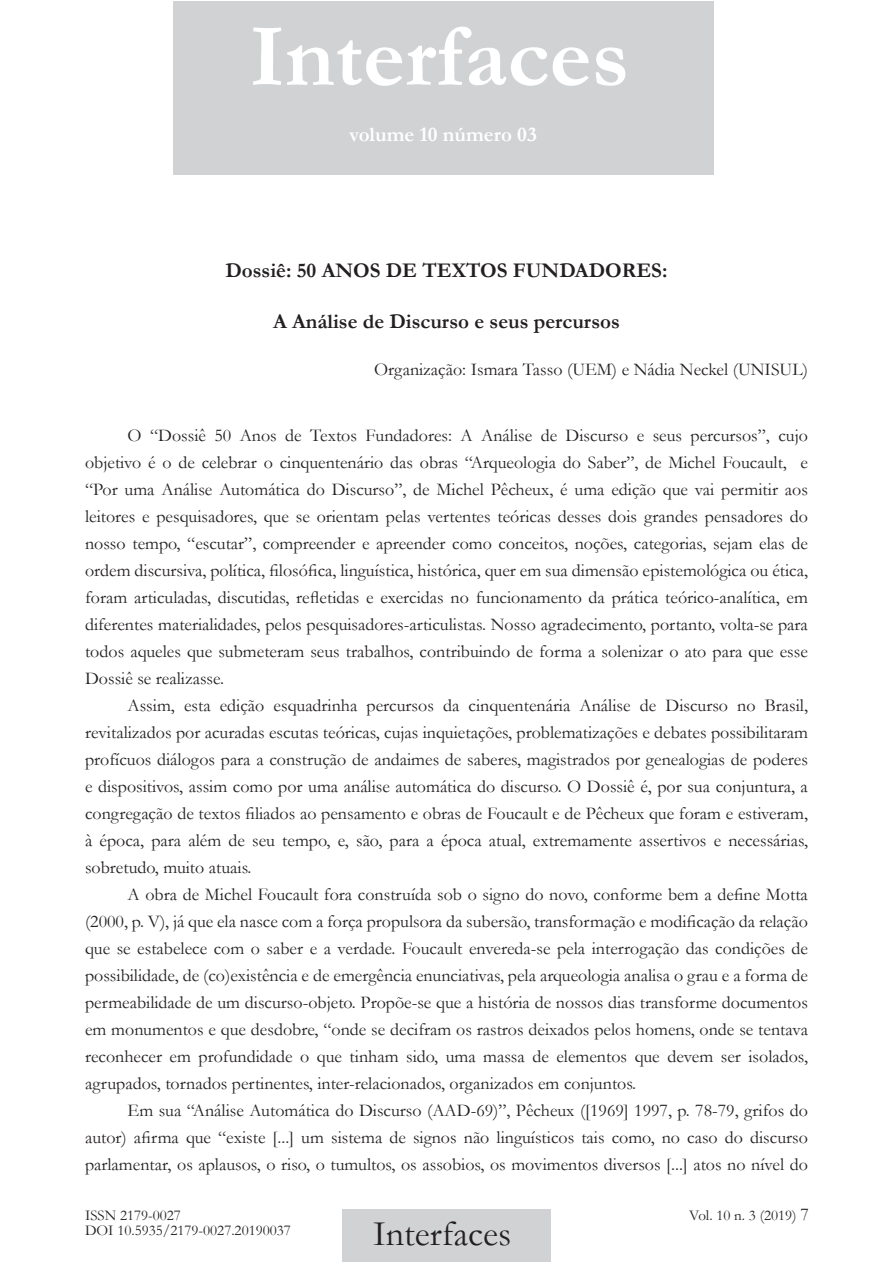
<style>
.page{position:relative;width:893px;height:1263px;background:#fff}
.page>*{position:absolute;margin:0;border:0;box-sizing:border-box;transform-origin:0 0}
.Interfaces_revista_1{font:700 90px "Garamond";color:#fff}
.t1{font:36px "Garamond";color:#231f20}
.Interfaces_Subtítulo{font:700 21px "Garamond";color:#231f20}
.Interfaces_título_3{font:700 21px "Garamond";color:#fff}
.Interfaces_parágrafo{font:18px/27px "Garamond";color:#231f20;text-align:justify}
.Interfaces_Autores{font:18px "Garamond";color:#231f20}
.t2{font:15px "Garamond";color:#231f20}
.s1{font-size:18px}
</style>
<div class="page">
<div style="left:342px;top:1209px;width:209px;height:52px;background:#d1d2d4"></div>
<div style="left:173px;top:1px;width:541px;height:173px;background:#d1d2d4"></div>
<p class="Interfaces_revista_1" style="left:249px;top:-5px;width:381px">Interfaces</p>
<p class="Interfaces_título_3" style="left:350px;top:120px;width:189px">volume 10 número 03</p>
<p class="Interfaces_Subtítulo" style="left:225px;top:256px;width:443px">Dossiê: 50 ANOS DE TEXTOS FUNDADORES:</p>
<p class="Interfaces_Subtítulo" style="left:273px;top:307px;width:348px">A Análise de Discurso e seus percursos</p>
<p class="Interfaces_Autores" style="left:374px;top:357px;width:435px">Organização: Ismara Tasso (UEM) e Nádia Neckel (UNISUL)</p>
<p class="Interfaces_parágrafo" style="left:85px;top:421px;width:724px;text-indent:43px">O “Dossiê 50 Anos de Textos Fundadores: A Análise de Discurso e seus percursos”, cujo objetivo é o de celebrar o cinquentenário das obras “Arqueologia do Saber”, de Michel Foucault, e “Por uma Análise Automática do Discurso”, de Michel Pêcheux, é uma edição que vai permitir aos leitores e pesquisadores, que se orientam pelas vertentes teóricas desses dois grandes pensadores do nosso tempo, “escutar”, compreender e apreender como conceitos, noções, categorias, sejam elas de ordem discursiva, política, filosófica, linguística, histórica, quer em sua dimensão epistemológica ou ética, foram articuladas, discutidas, refletidas e exercidas no funcionamento da prática teórico-analítica, em diferentes materialidades, pelos pesquisadores-articulistas. Nosso agradecimento, portanto, volta-se para todos aqueles que submeteram seus trabalhos, contribuindo de forma a solenizar o ato para que esse Dossiê se realizasse.</p>
<p class="Interfaces_parágrafo" style="left:85px;top:691px;width:724px;text-indent:43px">Assim, esta edição esquadrinha percursos da cinquentenária Análise de Discurso no Brasil, revitalizados por acuradas escutas teóricas, cujas inquietações, problematizações e debates possibilitaram profícuos diálogos para a construção de andaimes de saberes, magistrados por genealogias de poderes e dispositivos, assim como por uma análise automática do discurso. O Dossiê é, por sua conjuntura, a congregação de textos filiados ao pensamento e obras de Foucault e de Pêcheux que foram e estiveram, à época, para além de seu tempo, e, são, para a época atual, extremamente assertivos e necessárias, sobretudo, muito atuais.</p>
<p class="Interfaces_parágrafo" style="left:85px;top:880px;width:724px;text-indent:43px">A obra de Michel Foucault fora construída sob o signo do novo, conforme bem a define Motta (2000, p. V), já que ela nasce com a força propulsora da subersão, transformação e modificação da relação que se estabelece com o saber e a verdade. Foucault envereda-se pela interrogação das condições de possibilidade, de (co)existência e de emergência enunciativas, pela arqueologia analisa o grau e a forma de permeabilidade de um discurso-objeto. Propõe-se que a história de nossos dias transforme documentos em monumentos e que desdobre, “onde se decifram os rastros deixados pelos homens, onde se tentava reconhecer em profundidade o que tinham sido, uma massa de elementos que devem ser isolados, agrupados, tornados pertinentes, inter-relacionados, organizados em conjuntos.</p>
<p class="Interfaces_parágrafo" style="left:85px;top:1096px;width:724px;text-indent:43px">Em sua “Análise Automática do Discurso (AAD-69)”, Pêcheux ([1969] 1997, p. 78-79, grifos do autor) afirma que “existe [...] um sistema de signos não linguísticos tais como, no caso do discurso parlamentar, os aplausos, o riso, o tumultos, os assobios, os movimentos diversos [...] atos no nível do</p>
<p class="t2" style="left:85px;top:1205px;width:97px">ISSN 2179-0027</p>
<p class="t2" style="left:689px;top:1205px;width:121px">Vol. 10 n. 3 (2019) <span class="s1">7</span></p>
<p class="t2" style="left:85px;top:1220px;width:207px">DOI 10.5935/2179-0027.20190037</p>
<h2 class="t1" style="left:373px;top:1209px;width:140px">Interfaces</h2>
</div>
